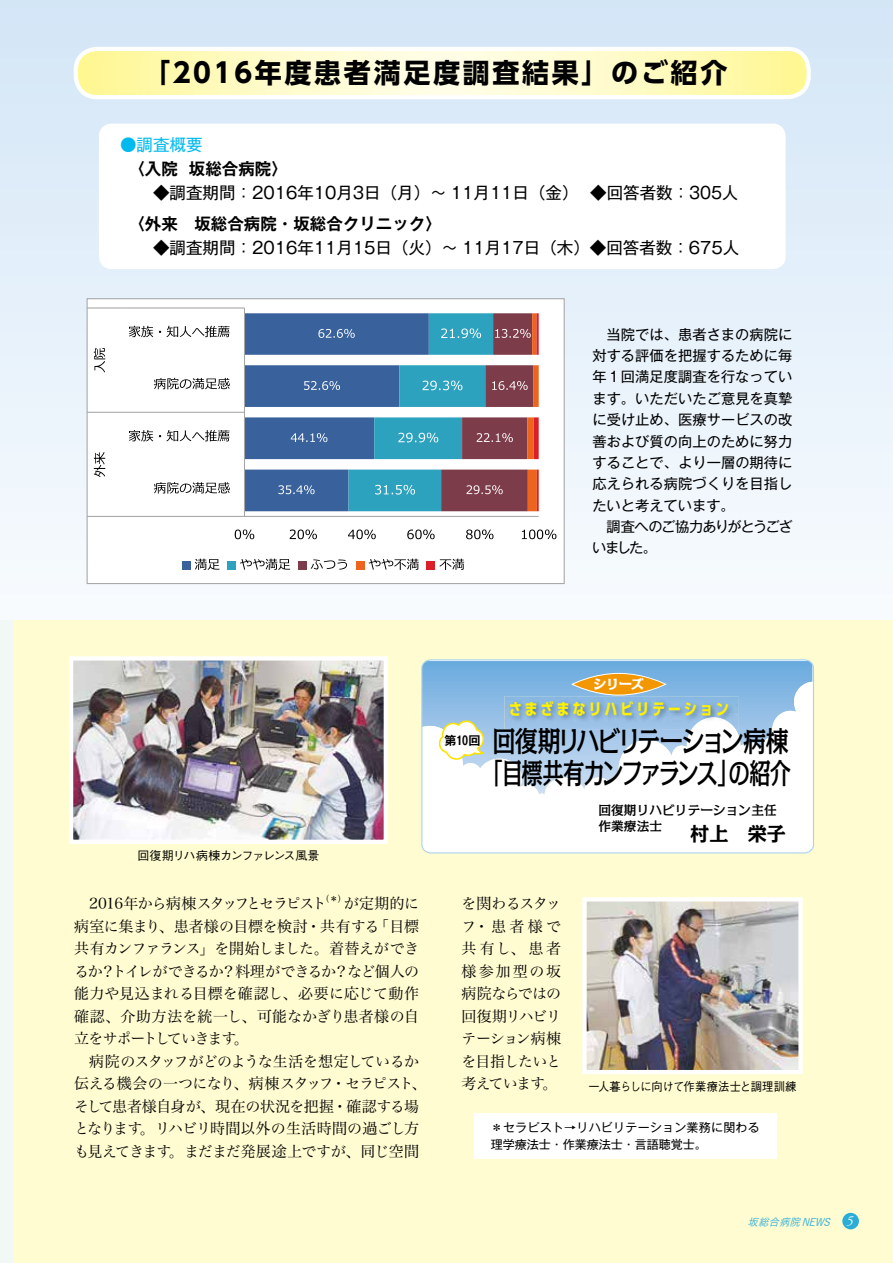
<style>
.page{position:relative;width:893px;height:1263px;background:#fff}
.page>*{position:absolute;margin:0;border:0;box-sizing:border-box;transform-origin:0 0}
.t1{font:500 28.65px/31.8px "Kakumin Pro";letter-spacing:-.095em;color:#000;text-align:center;scale:.81 1}
.t2{font:700 27px "UD Shin Go Pr 6";letter-spacing:.1em;color:#000}
.t3{font:700 19.05px "Kakumin Pro";color:#000}
.t4{font:16.5px "Gothic MB101 Pro";color:#000}
.t5{font:700 16.5px "Gothic MB101 Pro De";color:#000}
.t6{font:16.5px "Gothic MB101 Pro";color:#00b9ef}
.t7{font:700 15.9px "UD Shin Go C Oeiz Pr 6 N";letter-spacing:.2em;color:#fff100}
.t8{font:15px/22.5px "Hira Min Pro W3";letter-spacing:-.04em;color:#000;text-align:justify}
.t9{font:15px "Hira Min Pro W3";letter-spacing:-.08em;color:#000}
.t10{font:14.25px/21.3px "Gothic MB101 Pro";letter-spacing:.005em;color:#000;text-align:justify}
.t11{font:14.25px/21.3px "Gothic MB101 Pro";letter-spacing:-.09em;color:#000}
.t12{font:500 12.75px/15.9px "Kakumin Pro";color:#000}
.t13{font:800 12.75px "Kakumin Pro";color:#fff}
.t14{font:12px/16.5px "Gothic MB101 Pro";letter-spacing:.02em;color:#000}
.t15{font:500 12px "Gothic BBB Pro";letter-spacing:-.04em;color:#000;scale:.94 1}
.t16{font:500 12px "Gothic BBB Pro";letter-spacing:-.07em;color:#000}
.t17{font:700 12px "Gothic MB101 Pro De";color:#000}
.t18{font:italic 10.5px "Koburina Go Std W3";color:#2badd7}
.t19{font:8.7px "Hira Min Pro W3";color:#000}
.s1{font-family:"Adobe Garamond Pro";font-size:13.5px;color:#fff}
</style>
<div class="page">
<div style="left:0;top:0;width:893px;height:621px;background:linear-gradient(to bottom,#d3e6f7,#f8fbfe)"></div>
<div style="left:0;top:621px;width:893px;height:642px;background:#fffcd1"></div>
<div style="left:423px;top:661px;width:389px;height:21px;background:#70aedf"></div>
<svg style="left:422px;top:682px;width:391px;height:171px;fill:#fff"></svg>
<div style="left:421px;top:659px;width:393px;height:194px;border:1px solid #abd3f1;border-radius:9px"></div>
<svg style="left:572px;top:673px;width:94px;height:22px"></svg>
<div style="left:572px;top:673px;width:94px;height:22px;border:1px solid #fff;border-radius:50%"></div>
<img style="left:504px;top:696px;width:234px;height:34px">
<img style="left:691px;top:717px;width:45px;height:13px">
<svg style="left:439px;top:720px;width:45px;height:40px"></svg>
<img style="left:74px;top:661px;width:309px;height:178px">
<div style="left:69px;top:656px;width:319px;height:188px;border:4px solid #fff"></div>
<img style="left:587px;top:902px;width:211px;height:167px">
<div style="left:582px;top:897px;width:221px;height:177px;border:4px solid #fff"></div>
<div style="left:87px;top:299px;width:477px;height:285px;background:#fff"></div>
<hr style="left:244px;top:516px;width:295px;height:1px;background:#a5a5a6">
<hr style="left:244px;top:308px;width:1px;height:208px;background:#a5a5a6">
<hr style="left:127px;top:516px;width:117px;height:1px;background:#a5a5a6">
<hr style="left:127px;top:412px;width:117px;height:1px;background:#a5a5a6">
<hr style="left:127px;top:307px;width:117px;height:1px;background:#a5a5a6">
<hr style="left:87px;top:516px;width:40px;height:1px;background:#a5a5a6">
<hr style="left:87px;top:412px;width:40px;height:1px;background:#a5a5a6">
<hr style="left:87px;top:307px;width:40px;height:1px;background:#a5a5a6">
<svg style="left:522px;top:529px;width:34px;height:10px"></svg>
<svg style="left:195px;top:559px;width:25px;height:11px"></svg>
<svg style="left:240px;top:559px;width:50px;height:11px"></svg>
<svg style="left:311px;top:559px;width:36px;height:11px"></svg>
<svg style="left:369px;top:559px;width:50px;height:11px"></svg>
<svg style="left:439px;top:559px;width:25px;height:11px"></svg>
<div style="left:87px;top:298px;width:478px;height:286px;border:1px solid #a5a5a6"></div>
<svg style="left:245px;top:313px;width:294px;height:198px"></svg>
<svg style="left:235px;top:529px;width:258px;height:10px"></svg>
<svg style="left:154px;top:482px;width:76px;height:12px"></svg>
<svg style="left:129px;top:430px;width:101px;height:11px"></svg>
<svg style="left:154px;top:378px;width:76px;height:11px"></svg>
<svg style="left:129px;top:326px;width:101px;height:11px"></svg>
<svg style="left:94px;top:348px;width:11px;height:129px"></svg>
<div style="left:182px;top:561px;width:9px;height:8px;background:#39629d"></div>
<div style="left:227px;top:561px;width:9px;height:8px;background:#2da2bf"></div>
<div style="left:298px;top:561px;width:8px;height:8px;background:#7d3c4a"></div>
<div style="left:356px;top:561px;width:8px;height:8px;background:#ec641d"></div>
<div style="left:427px;top:561px;width:8px;height:8px;background:#db1f28"></div>
<div style="left:474px;top:1113px;width:303px;height:45px;background:#fff"></div>
<div style="left:99px;top:124px;width:687px;height:145px;background:#fff;border-radius:13px"></div>
<div style="left:842px;top:1213px;width:17px;height:16px;background:#2badd7;border-radius:50%"></div>
<svg style="left:76px;top:49px;width:733px;height:48px"></svg>
<div style="left:74px;top:47px;width:737px;height:52px;border:4px solid #fff;border-radius:21px"></div>
<svg style="left:13px;top:0;width:13px;height:621px"></svg>
<div style="left:0;top:621px;width:13px;height:642px;background:#f1f8f6"></div>
<h2 class="t2" style="left:143px;top:51px;width:586px">「2016年度患者満足度調査結果」のご紹介</h2>
<p class="t6" style="left:120px;top:131px;width:84px">●調査概要</p>
<p class="t5" style="left:120px;top:155px;width:169px">　〈入院 坂総合病院〉</p>
<p class="t4" style="left:120px;top:179px;width:619px">　　◆調査期間：2016年10月3日（月）～ 11月11日（金） ◆回答者数：305人</p>
<p class="t5" style="left:120px;top:210px;width:323px">　〈外来　坂総合病院・坂総合クリニック〉</p>
<p class="t4" style="left:120px;top:234px;width:621px">　　◆調査期間：2016年11月15日（火）～ 11月17日（木）◆回答者数：675人</p>
<p class="t10" style="left:592px;top:322px;width:202px">　当院では、患者さまの病院に対する評価を把握するために毎年１回満足度調査を行なっています。いただいたご意見を真摯に受け止め、医療サービスの改善および質の向上のために努力することで、より一層の期待に応えられる病院づくりを目指したいと考えています。</p>
<p class="t11" style="left:592px;top:514px;width:202px;text-indent:14px">調査へのご協力ありがとうございました。</p>
<p class="t16" style="left:137px;top:846px;width:184px">回復期リハ病棟カンファレンス風景</p>
<p class="t9" style="left:89px;top:891px;width:239px">2016年から病棟スタッフとセラピスト</p>
<p class="t19" style="left:321px;top:891px;width:27px">（＊）</p>
<p class="t8" style="left:74px;top:891px;width:347px;text-indent:270px">が定期的に病室に集まり、患者様の目標を検討・共有する「目標共有カンファランス」を開始しました。着替えができるか？トイレができるか？料理ができるか？など個人の能力や見込まれる目標を確認し、必要に応じて動作確認、介助方法を統一し、可能なかぎり患者様の自立をサポートしていきます。</p>
<p class="t8" style="left:74px;top:1048px;width:354px;text-align:center">病院のスタッフがどのような生活を想定しているか<br>伝える機会の一つになり、病棟スタッフ・セラピスト、そして患者様自身が、現在の状況を把握・確認する場となります。リハビリ時間以外の生活時間の過ごし方も見えてきます。まだまだ発展途上ですが、同じ空間</p>
<p class="t17" style="left:444px;top:730px;width:38px">第10回</p>
<p class="t13" style="left:594px;top:674px;width:51px">シリーズ</p>
<p class="t7" style="left:509px;top:696px;width:221px">さまざまなリハビリテーション</p>
<h1 class="t1" style="left:481px;top:722px;width:384px">回復期リハビリテーション病棟「目標共有カンファランス」の紹介</h1>
<p class="t12" style="left:598px;top:800px;width:180px">回復期リハビリテーション主任作業療法士</p>
<p class="t3" style="left:690px;top:818px;width:97px">村上　栄子</p>
<p class="t8" style="left:462px;top:891px;width:101px">を関わるスタッフ・患者様で共有し、患者様参加型の坂病院ならではの回復期リハビリテーション病棟を目指したいと考えています。</p>
<p class="t15" style="left:589px;top:1077px;width:223px">一人暮らしに向けて作業療法士と調理訓練</p>
<p class="t14" style="left:491px;top:1117px;width:271px">＊セラピスト→リハビリテーション業務に関わる理学療法士・作業療法士・言語聴覚士。</p>
<p class="t18" style="left:747px;top:1214px;width:107px">坂総合病院 NEWS <span class="s1">5</span></p>
</div>
